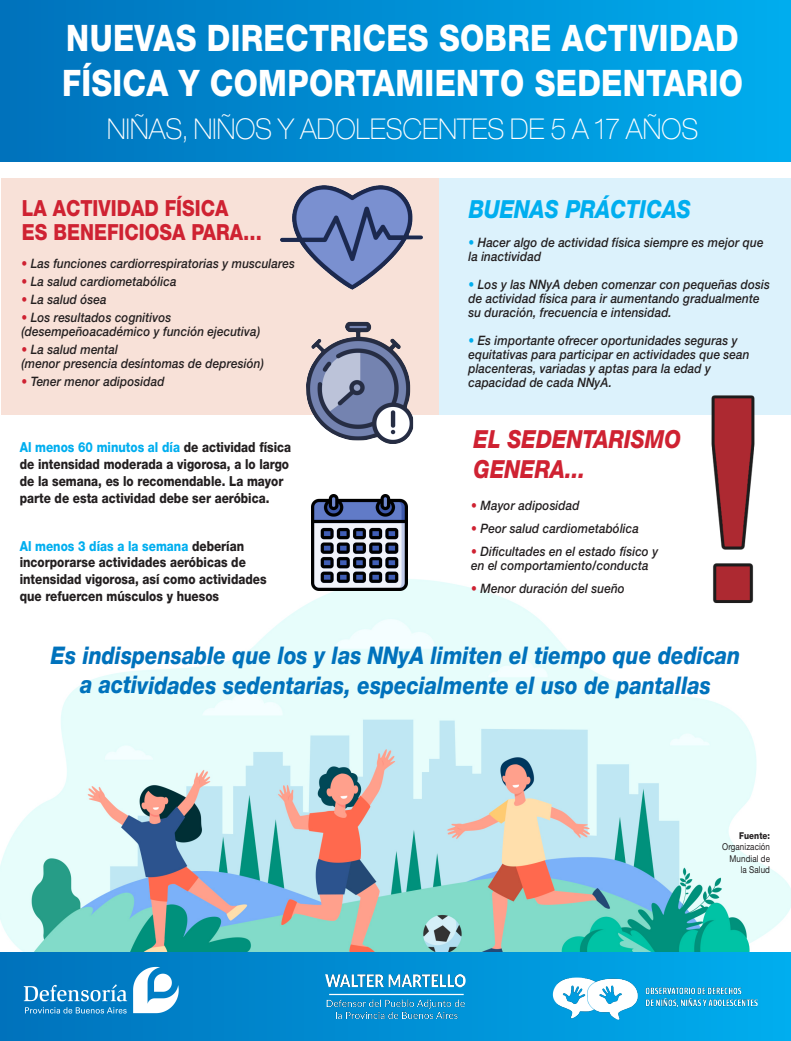
<style>
.page{position:relative;width:791px;height:1041px;background:#fff}
.page>*{position:absolute;margin:0;border:0;box-sizing:border-box;transform-origin:0 0}
.t1{font:800 36.6px/44.9px "Helvetica Neue LT Std";letter-spacing:.01em;color:#fff;scale:.85 1}
.t2{font:100 expanded 28.7px "Helvetica Neue LT Std";letter-spacing:.01em;color:#fff;scale:.85 1}
.t3{font:italic 800 25px/30.1px "Helvetica Neue LT Std";color:#cf2232;scale:.85 1}
.t4{font:italic 800 25px "Helvetica Neue LT Std";color:#00aeef;scale:.85 1}
.t5{font:italic 800 24.3px/29.4px "Helvetica Neue LT Std";color:#0072bc;text-align:center;scale:.85 1}
.t6{font:800 22.2px/23.7px "Helvetica Neue LT Std";color:#cf2232;scale:.85 1}
.t7{font:800 13.8px/16.7px "Helvetica Neue LT Std";color:#231f20;scale:.85 1}
.t8{font:italic 500 13px/14px "Helvetica Neue LT Std";letter-spacing:.01em;color:#231f20;scale:.9 1}
.t9{font:9.4px/11.5px "Helvetica Neue LT Std";letter-spacing:.01em;color:#231f20;text-align:right;scale:.85 1}
.t10{font:800 9.4px "Helvetica Neue LT Std";letter-spacing:.01em;color:#231f20;scale:.85 1}
.s1{color:#cf2232}
.s2{color:#00aeef}
</style>
<div class="page">
<div style="left:1px;top:178px;width:437px;height:236px;background:#f8e1d8"></div>
<div style="left:439px;top:178px;width:351px;height:236px;background:#dcf2fc"></div>
<img style="left:1px;top:503px;width:790px;height:449px">
<div style="left:1px;top:0;width:790px;height:161px;background:linear-gradient(to right,#0071bb,#00aced)"></div>
<div style="left:0;top:952px;width:791px;height:89px;background:linear-gradient(to right,#0072bb,#00adee)"></div>
<img style="left:302px;top:961px;width:188px;height:65px">
<img style="left:539px;top:964px;width:223px;height:67px">
<img style="left:23px;top:965px;width:155px;height:54px">
<img style="left:281px;top:185px;width:142px;height:105px">
<img style="left:306px;top:321px;width:107px;height:123px">
<img style="left:311px;top:495px;width:96px;height:96px">
<img style="left:676px;top:395px;width:114px;height:218px">
<h1 class="t1" style="left:62px;top:19px;width:803px">NUEVAS DIRECTRICES SOBRE ACTIVIDAD<br>FÍSICA Y COMPORTAMIENTO SEDENTARIO</h1>
<h2 class="t2" style="left:107px;top:119px;width:696px">NIÑAS, NIÑOS Y ADOLESCENTES DE 5 A 17 AÑOS</h2>
<h3 class="t6" style="left:22px;top:198px;width:284px">LA ACTIVIDAD FÍSICA<br>ES BENEFICIOSA PARA…</h3>
<p class="t8" style="left:21px;top:258px;width:306px"><span class="s1">•</span> Las funciones cardiorrespiratorias y musculares</p>
<p class="t8" style="left:21px;top:276px;width:174px"><span class="s1">•</span> La salud cardiometabólica</p>
<p class="t8" style="left:21px;top:294px;width:96px"><span class="s1">•</span> La salud ósea</p>
<p class="t8" style="left:21px;top:312px;width:267px"><span class="s1">•</span> Los resultados cognitivos (desempeñoacadémico y función ejecutiva)</p>
<p class="t8" style="left:21px;top:344px;width:271px"><span class="s1">•</span> La salud mental<br>(menor presencia desíntomas de depresión)</p>
<p class="t8" style="left:21px;top:376px;width:161px"><span class="s1">•</span> Tener menor adiposidad</p>
<p class="t7" style="left:20px;top:440px;width:321px"><span class="s2">Al menos 60 minutos al día</span> de actividad física de intensidad moderada a vigorosa, a lo largo de la semana, es lo recomendable. La mayor parte de esta actividad debe ser aeróbica.</p>
<p class="t7" style="left:20px;top:539px;width:292px"><span class="s2">Al menos 3 días a la semana</span> deberían incorporarse actividades aeróbicas de intensidad vigorosa, así como actividades que refuercen músculos y huesos</p>
<h3 class="t4" style="left:469px;top:200px;width:263px">BUENAS PRÁCTICAS</h3>
<p class="t8" style="left:468px;top:237px;width:329px"><span class="s2">•</span> Hacer algo de actividad física siempre es mejor que la inactividad</p>
<p class="t8" style="left:468px;top:279px;width:337px"><span class="s2">•</span> Los y las NNyA deben comenzar con pequeñas dosis de actividad física para ir aumentando gradualmente su duración, frecuencia e intensidad.</p>
<p class="t8" style="left:468px;top:335px;width:314px"><span class="s2">•</span> Es importante ofrecer oportunidades seguras y equitativas para participar en actividades que sean placenteras, variadas y aptas para la edad y capacidad de cada NNyA.</p>
<h3 class="t3" style="left:473px;top:426px;width:246px">EL SEDENTARISMO<br>GENERA...</h3>
<p class="t8" style="left:471px;top:500px;width:122px"><span class="s1">•</span> Mayor adiposidad</p>
<p class="t8" style="left:471px;top:523px;width:188px"><span class="s1">•</span> Peor salud cardiometabólica</p>
<p class="t8" style="left:471px;top:546px;width:209px"><span class="s1">•</span> Dificultades en el estado físico y en el comportamiento/conducta</p>
<p class="t8" style="left:471px;top:583px;width:172px"><span class="s1">•</span> Menor duración del sueño</p>
<h3 class="t5" style="left:51px;top:643px;width:812px">Es indispensable que los y las NNyA limiten el tiempo que dedican a actividades sedentarias, especialmente el uso de pantallas</h3>
<p class="t10" style="left:739px;top:832px;width:38px">Fuente:</p>
<p class="t9" style="left:722px;top:842px;width:58px">Organización<br>Mundial de la Salud</p>
</div>
